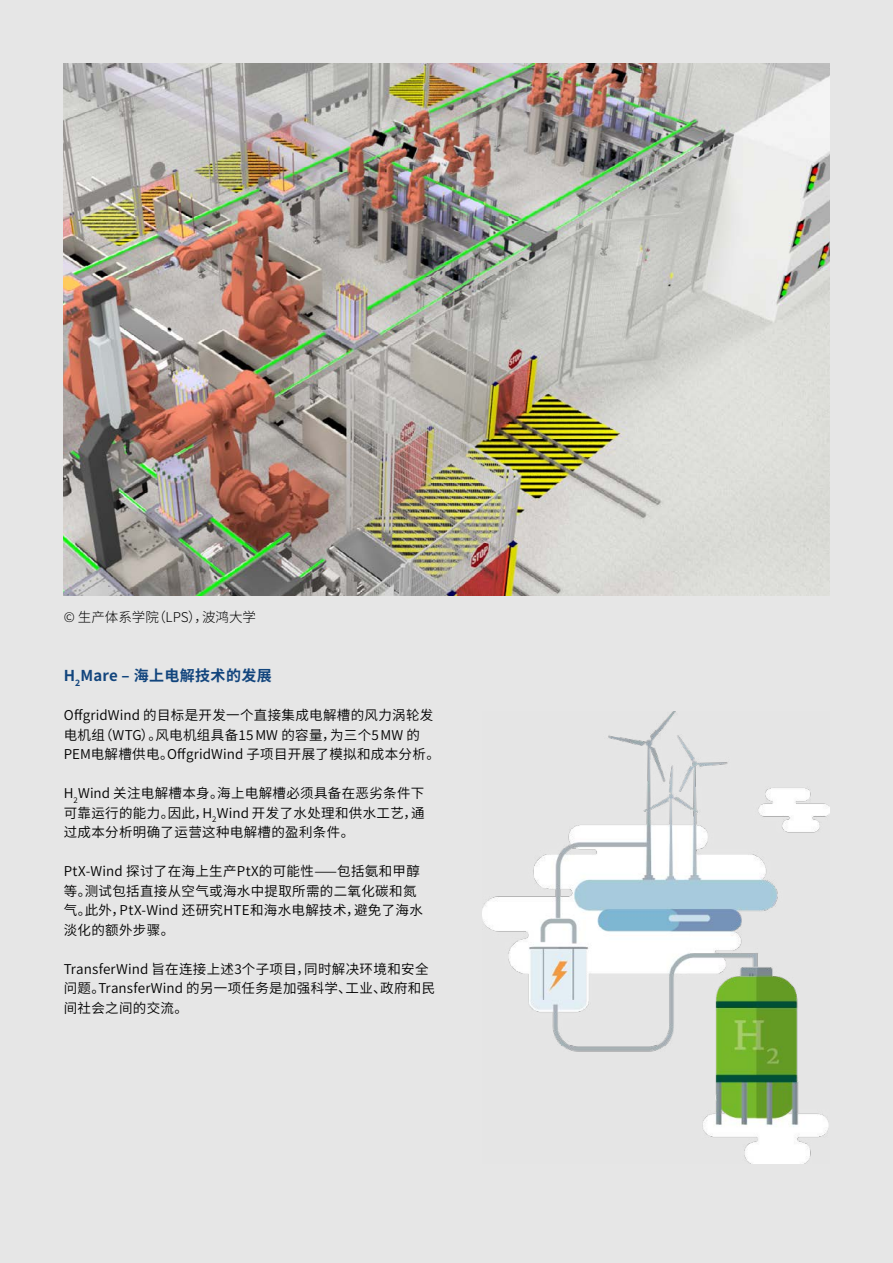
<style>
.page{position:relative;width:893px;height:1263px;background:#e6e6e6}
.page>*{position:absolute;margin:0;border:0;box-sizing:border-box;transform-origin:0 0}
.Head_2{font:700 15px "Source Han Sans CN";letter-spacing:.025em;color:#12457d}
.Copy{font:13.5px/19.5px "Source Han Sans CN";letter-spacing:.025em;color:#000}
.Copy-2{font:300 13.5px "Source Han Sans CN";color:#000}
</style>
<div class="page">
<img style="left:64px;top:64px;width:765px;height:531px">
<img style="left:482px;top:712px;width:347px;height:451px">
<p class="Copy-2" style="left:64px;top:610px;width:194px">© 生产体系学院（LPS），波鸿大学</p>
<h2 class="Head_2" style="left:64px;top:667px;width:209px">H<sub>2</sub>Mare – 海上电解技术的发展</h2>
<p class="Copy" style="left:64px;top:706px;width:378px">OffgridWind 的目标是开发一个直接集成电解槽的风力涡轮发电机组（WTG）。风电机组具备15MW 的容量，为三个5MW 的<br>PEM电解槽供电。OffgridWind 子项目开展了模拟和成本分析。</p>
<p class="Copy" style="left:64px;top:784px;width:362px;text-align:justify">H<sub>2</sub>Wind 关注电解槽本身。海上电解槽必须具备在恶劣条件下可靠运行的能力。因此，H<sub>2</sub>Wind 开发了水处理和供水工艺，通过成本分析明确了运营这种电解槽的盈利条件。</p>
<p class="Copy" style="left:64px;top:862px;width:361px">PtX-Wind 探讨了在海上生产PtX的可能性——包括氨和甲醇等。测试包括直接从空气或海水中提取所需的二氧化碳和氮气。此外，PtX-Wind 还研究HTE和海水电解技术，避免了海水淡化的额外步骤。</p>
<p class="Copy" style="left:64px;top:959px;width:373px">TransferWind 旨在连接上述3个子项目，同时解决环境和安全问题。TransferWind 的另一项任务是加强科学、工业、政府和民间社会之间的交流。</p>
</div>
